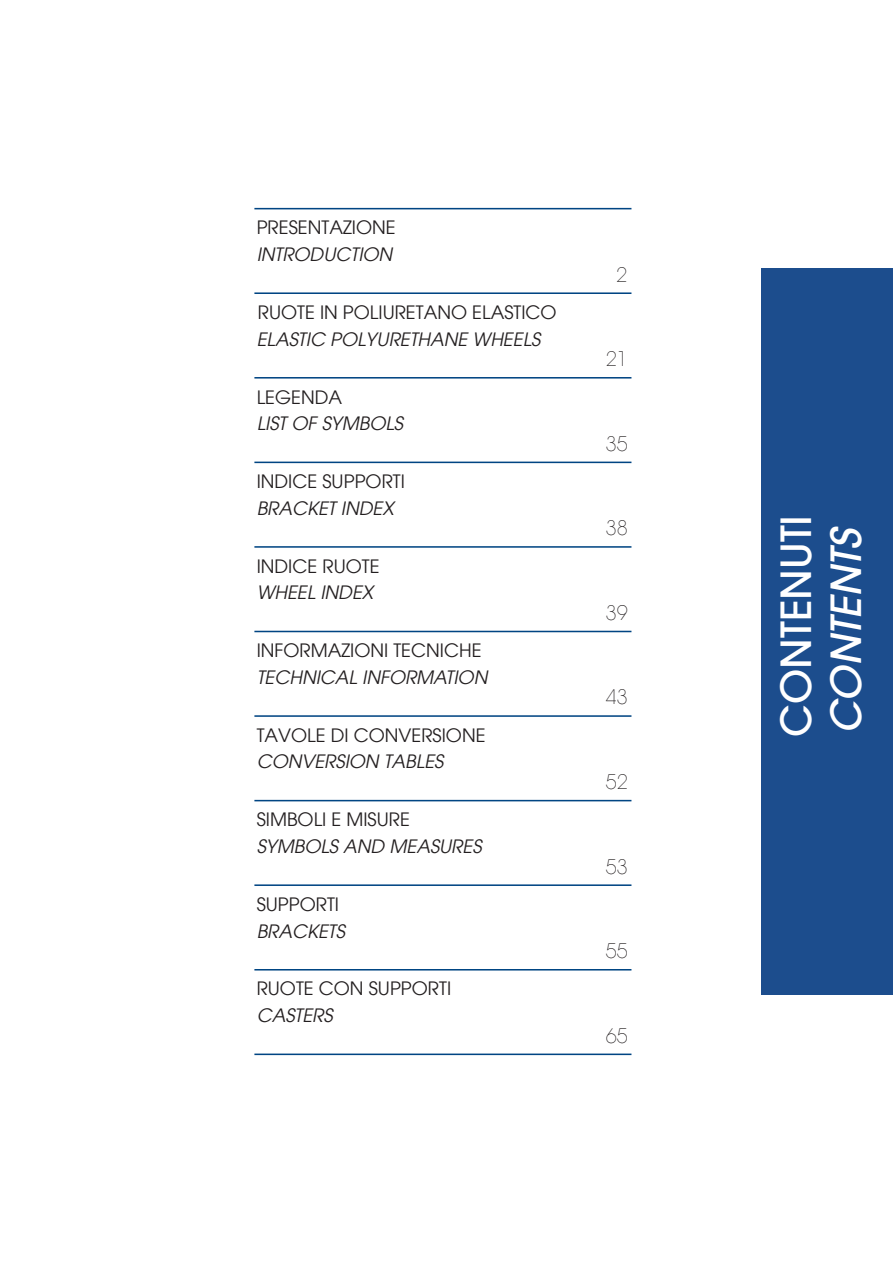
<style>
.page{position:relative;width:893px;height:1263px;background:#fff}
.page>*{position:absolute;margin:0;border:0;box-sizing:border-box;transform-origin:0 0}
.t1{font:500 41.55px "Avant Garde";color:#fff}
.t2{font:italic 500 41.55px "Avant Garde";color:#fff}
.t3{font:200 19.95px "Avant Garde";color:#231f20}
.t4{font:18.45px "Avant Garde";color:#231f20}
.t5{font:italic 18.45px "Avant Garde";color:#231f20}
</style>
<div class="page">
<hr style="left:254px;top:208px;width:377px;height:1px;background:#004583">
<hr style="left:254px;top:292px;width:377px;height:2px;background:#004583">
<hr style="left:254px;top:462px;width:377px;height:1px;background:#004583">
<hr style="left:254px;top:546px;width:377px;height:2px;background:#004583">
<hr style="left:254px;top:377px;width:377px;height:2px;background:#004583">
<hr style="left:254px;top:884px;width:377px;height:2px;background:#004583">
<hr style="left:254px;top:800px;width:377px;height:1px;background:#004583">
<hr style="left:254px;top:715px;width:377px;height:2px;background:#004583">
<hr style="left:254px;top:631px;width:377px;height:1px;background:#004583">
<hr style="left:254px;top:969px;width:377px;height:1px;background:#004583">
<hr style="left:254px;top:1053px;width:377px;height:2px;background:#004583">
<div style="left:761px;top:268px;width:132px;height:726px;background:#1c4d8d"></div>
<p class="t4" style="left:257px;top:221px;width:140px">PRESENTAZIONE</p>
<p class="t5" style="left:257px;top:247px;width:137px">INTRODUCTION</p>
<p class="t4" style="left:258px;top:305px;width:300px">RUOTE IN POLIURETANO ELASTICO</p>
<p class="t5" style="left:257px;top:332px;width:285px">ELASTIC POLYURETHANE WHEELS</p>
<p class="t4" style="left:257px;top:390px;width:87px">LEGENDA</p>
<p class="t5" style="left:257px;top:416px;width:148px">LIST OF SYMBOLS</p>
<p class="t4" style="left:257px;top:474px;width:150px">INDICE SUPPORTI</p>
<p class="t5" style="left:257px;top:501px;width:139px">BRACKET INDEX</p>
<p class="t4" style="left:257px;top:559px;width:124px">INDICE RUOTE</p>
<p class="t5" style="left:257px;top:585px;width:118px">WHEEL INDEX</p>
<p class="t4" style="left:257px;top:643px;width:226px">INFORMAZIONI TECNICHE</p>
<p class="t5" style="left:257px;top:670px;width:232px">TECHNICAL INFORMATION</p>
<p class="t4" style="left:257px;top:728px;width:230px">TAVOLE DI CONVERSIONE</p>
<p class="t5" style="left:257px;top:755px;width:188px">CONVERSION TABLES</p>
<p class="t4" style="left:257px;top:812px;width:155px">SIMBOLI E MISURE</p>
<p class="t5" style="left:257px;top:839px;width:226px">SYMBOLS AND MEASURES</p>
<p class="t4" style="left:257px;top:897px;width:84px">SUPPORTI</p>
<p class="t5" style="left:257px;top:924px;width:90px">BRACKETS</p>
<p class="t4" style="left:257px;top:982px;width:196px">RUOTE CON SUPPORTI</p>
<p class="t5" style="left:257px;top:1008px;width:78px">CASTERS</p>
<p class="t3" style="left:616px;top:267px;width:13px">2</p>
<p class="t3" style="left:606px;top:351px;width:24px">21</p>
<p class="t3" style="left:606px;top:436px;width:24px">35</p>
<p class="t3" style="left:606px;top:520px;width:24px">38</p>
<p class="t3" style="left:606px;top:605px;width:24px">39</p>
<p class="t3" style="left:606px;top:689px;width:24px">43</p>
<p class="t3" style="left:606px;top:774px;width:24px">52</p>
<p class="t3" style="left:606px;top:858px;width:24px">53</p>
<p class="t3" style="left:606px;top:943px;width:24px">55</p>
<p class="t3" style="left:606px;top:1028px;width:24px">65</p>
<h1 class="t1" style="left:780px;top:737px;width:223px;rotate:-90deg">CONTENUTI</h1>
<h1 class="t2" style="left:830px;top:734px;width:207px;rotate:-90deg">CONTENTS</h1>
</div>
